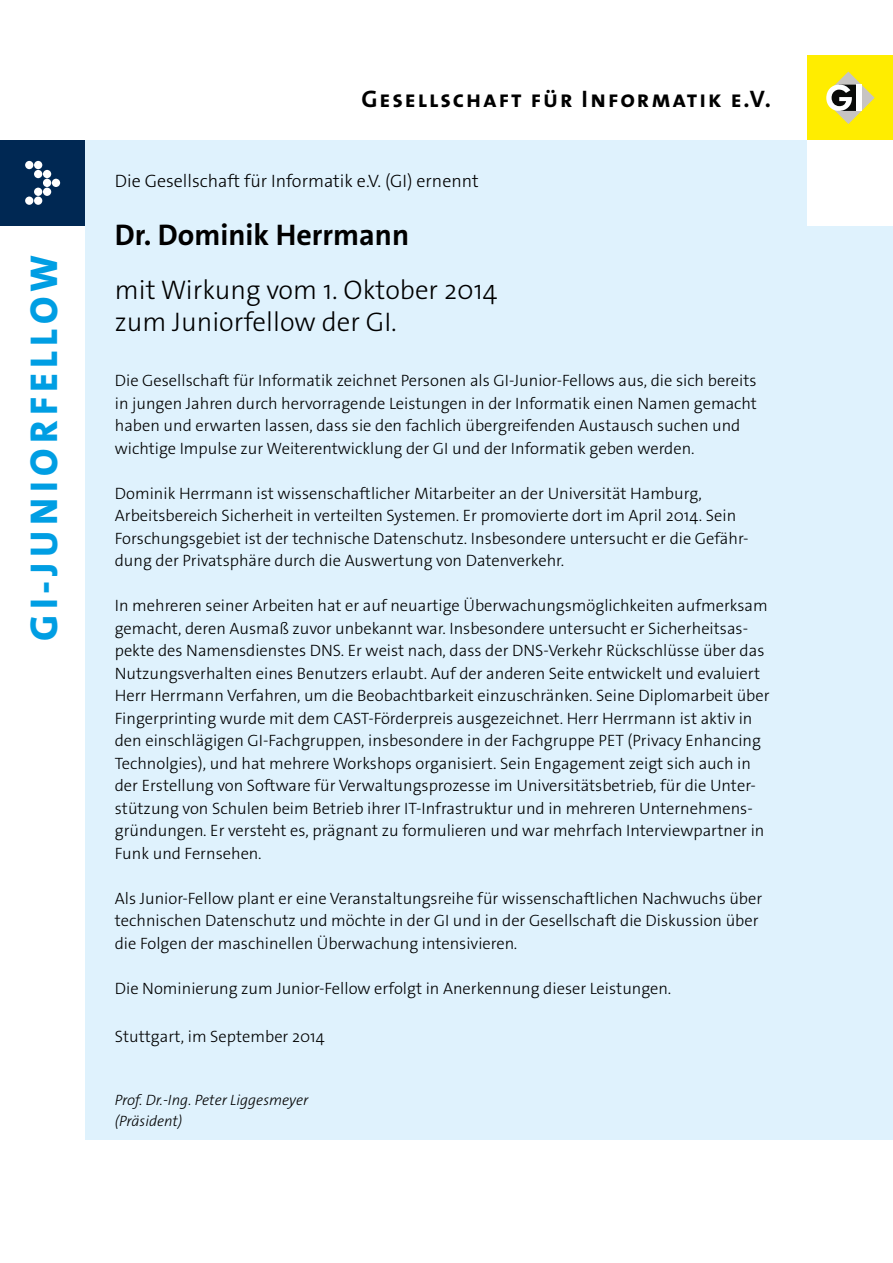
<style>
.page{position:relative;width:893px;height:1263px;background:#fff}
.page>*{position:absolute;margin:0;border:0;box-sizing:border-box;transform-origin:0 0}
.t1{font:800 39px "The Sans Os F";letter-spacing:.135em;color:#009ee3}
.t2{font:700 30px "The Sans Os F";color:#000}
.t3{font:300 27px/32.4px "The Sans Os F";color:#000}
.t4{font:700 24px "The Sans Os F";letter-spacing:.08em;color:#000}
.t5{font:300 18px "The Sans Os F";color:#000}
.t6{font:300 16.5px/22.5px "The Sans Os F";color:#000}
.t7{font:italic 300 15px/21px "The Sans Os F";color:#000}
</style>
<div class="page">
<div style="left:0;top:140px;width:85px;height:85px;background:#002853"></div>
<div style="left:85px;top:140px;width:808px;height:1000px;background:#dff2fd"></div>
<div style="left:808px;top:55px;width:85px;height:85px;background:#ffed00"></div>
<svg style="left:826px;top:72px;width:49px;height:52px"></svg>
<div style="left:808px;top:140px;width:85px;height:85px;background:#fff"></div>
<svg style="left:25px;top:161px;width:35px;height:44px"></svg>
<h1 class="t1" style="left:19px;top:641px;width:387px;rotate:-90deg">GI-JUNIORFELLOW</h1>
<h3 class="t4" style="left:361px;top:83px;width:411px">Gesellschaft für Informatik e.V.</h3>
<p class="t5" style="left:115px;top:170px;width:365px">Die Gesellschaft für Informatik e.V. (GI) ernennt</p>
<h2 class="t2" style="left:115px;top:215px;width:296px">Dr. Dominik Herrmann</h2>
<h3 class="t3" style="left:115px;top:274px;width:384px">mit Wirkung vom 1. Oktober 2014 zum Juniorfellow der GI.</h3>
<p class="t6" style="left:115px;top:369px;width:644px">Die Gesellschaft für Informatik zeichnet Personen als GI-Junior-Fellows aus, die sich bereits in jungen Jahren durch hervorragende Leistungen in der Informatik einen Namen gemacht haben und erwarten lassen, dass sie den fachlich übergreifenden Austausch suchen und wichtige Impulse zur Weiterentwicklung der GI und der Informatik geben werden.</p>
<p class="t6" style="left:115px;top:482px;width:635px">Dominik Herrmann ist wissenschaftlicher Mitarbeiter an der Universität Hamburg, Arbeitsbereich Sicherheit in verteilten Systemen. Er promovierte dort im April 2014. Sein Forschungsgebiet ist der technische Datenschutz. Insbesondere untersucht er die Gefähr&shy;dung der Privatsphäre durch die Auswertung von Datenverkehr.</p>
<p class="t6" style="left:115px;top:595px;width:656px">In mehreren seiner Arbeiten hat er auf neuartige Überwachungsmöglichkeiten aufmerksam gemacht, deren Ausmaß zuvor unbekannt war. Insbesondere untersucht er Sicherheitsas&shy;pekte des Namensdienstes DNS. Er weist nach, dass der DNS-Verkehr Rückschlüsse über das Nutzungsverhalten eines Benutzers erlaubt. Auf der anderen Seite entwickelt und evaluiert Herr Herrmann Verfahren, um die Beobachtbarkeit einzuschränken. Seine Diplomarbeit über Fingerprinting wurde mit dem CAST-Förderpreis ausgezeichnet. Herr Herrmann ist aktiv in den einschlägigen GI-Fachgruppen, insbesondere in der Fachgruppe PET (Privacy Enhancing Technolgies), und hat mehrere Workshops organisiert. Sein Engagement zeigt sich auch in der Erstellung von Software für Verwaltungsprozesse im Universitätsbetrieb, für die Unter&shy;stützung von Schulen beim Betrieb ihrer IT-Infrastruktur und in mehreren Unternehmens&shy;gründungen. Er versteht es, prägnant zu formulieren und war mehrfach Interviewpartner in Funk und Fernsehen.</p>
<p class="t6" style="left:115px;top:887px;width:649px">Als Junior-Fellow plant er eine Veranstaltungsreihe für wissenschaftlichen Nachwuchs über technischen Datenschutz und möchte in der GI und in der Gesellschaft die Diskussion über die Folgen der maschinellen Überwachung intensivieren.</p>
<p class="t6" style="left:115px;top:977px;width:558px">Die Nominierung zum Junior-Fellow erfolgt in Anerkennung dieser Leistungen.</p>
<p class="t6" style="left:115px;top:1025px;width:211px">Stuttgart, im September 2014</p>
<p class="t7" style="left:115px;top:1090px;width:195px">Prof. Dr.-Ing. Peter Liggesmeyer (Präsident)</p>
</div>
